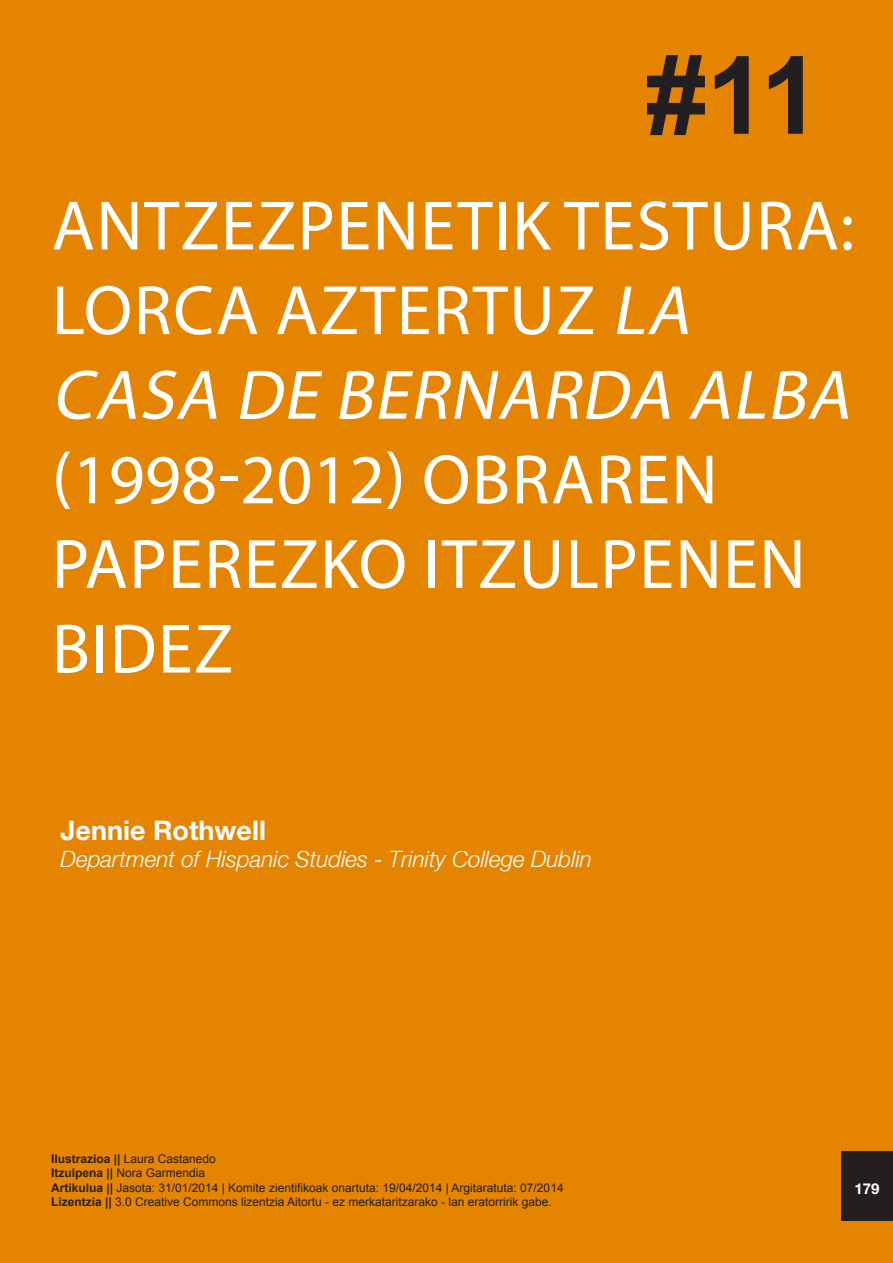
<style>
.page{position:relative;width:893px;height:1263px;background:#e48400}
.page>*{position:absolute;margin:0;border:0;box-sizing:border-box;transform-origin:0 0}
.t1{font:700 108px "Arial";color:#231f20}
.t2{font:70.5px/84.6px "Myriad Pro";letter-spacing:.02em;color:#fff}
.t3{font:700 27px "Helvetica Neue";color:#fff}
.t4{font:italic 22.5px "Helvetica Neue";color:#fff}
.t5{font:700 15px "Helvetica Neue";color:#fff}
.t6{font:12px "Arial";color:#231f20}
.s1{font-style:italic}
.s2{font-weight:700}
</style>
<div class="page">
<div style="left:841px;top:1151px;width:52px;height:70px;background:#231f20"></div>
<p class="t1" style="left:646px;top:24px;width:176px">#11</p>
<p class="t2" style="left:52px;top:182px;width:814px">ANTZEZPENETIK TESTURA:<br>LORCA AZTERTUZ <span class="s1">LA<br>CASA DE BERNARDA ALBA </span>(1998-2012) OBRAREN<br>PAPEREZKO ITZULPENEN<br>BIDEZ</p>
<p class="t3" style="left:61px;top:814px;width:207px">Jennie Rothwell</p>
<p class="t4" style="left:61px;top:846px;width:533px">Department of Hispanic Studies - Trinity College Dublin</p>
<p class="t6" style="left:51px;top:1151px;width:166px"><span class="s2">Ilustrazioa ||</span> Laura Castanedo</p>
<p class="t6" style="left:51px;top:1165px;width:156px"><span class="s2">Itzulpena ||</span> Nora Garmendia</p>
<p class="t6" style="left:51px;top:1179px;width:514px"><span class="s2">Artikulua ||</span> Jasota: 31/01/2014 | Komite zientifikoak onartuta: 19/04/2014 | Argitaratuta: 07/2014</p>
<p class="t6" style="left:51px;top:1194px;width:502px"><span class="s2">Lizentzia ||</span> 3.0 Creative Commons lizentzia Aitortu - ez merkataritzarako - lan eratorririk gabe.</p>
<p class="t5" style="left:854px;top:1179px;width:27px">179</p>
</div>
